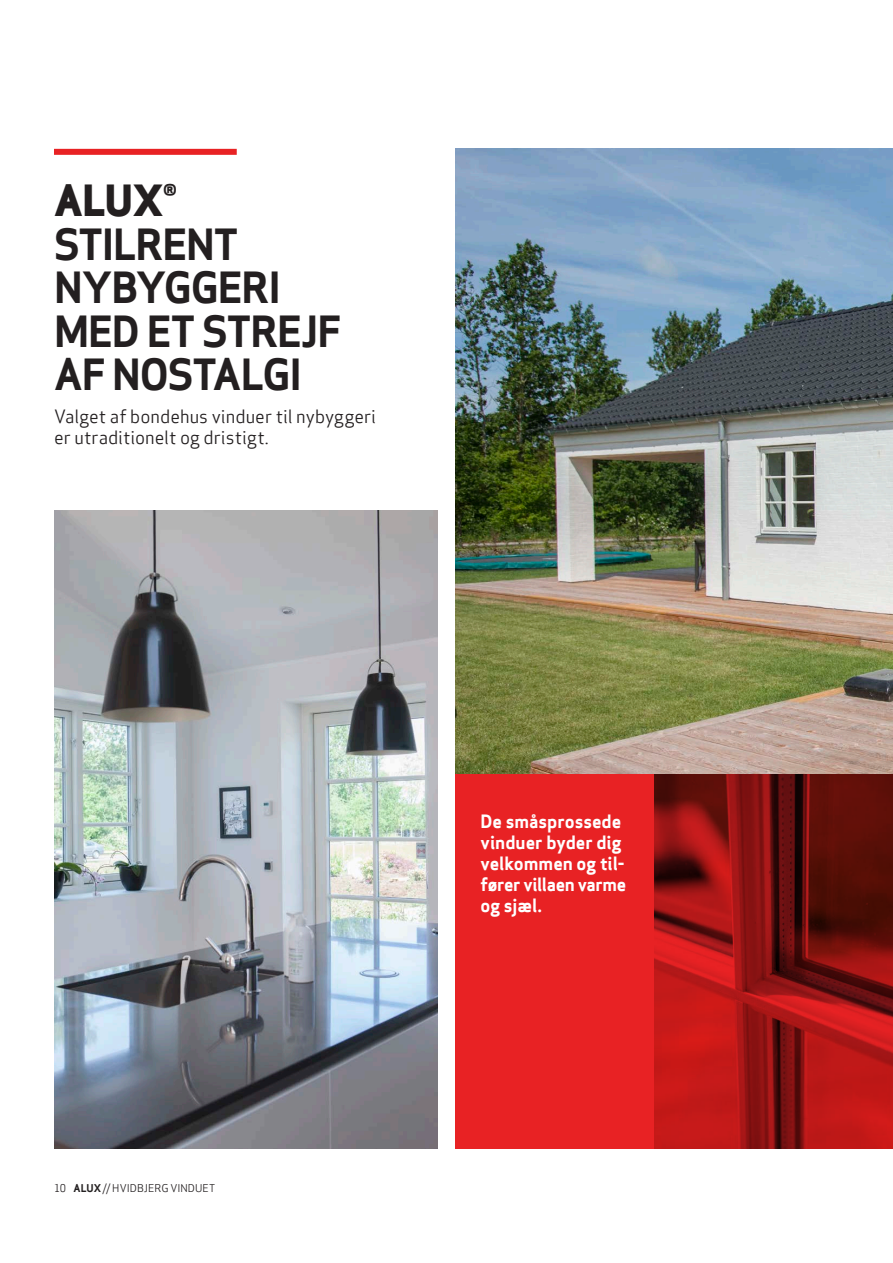
<style>
.page{position:relative;width:893px;height:1263px;background:#fff}
.page>*{position:absolute;margin:0;border:0;box-sizing:border-box;transform-origin:0 0}
.SORT_-_Overskrift{font:42px/43.5px "Apex Sans Bold T";letter-spacing:-.025em;color:#231f20}
.SORT_-_Overskrift-2{font:42px "Apex Sans Extra Bold C";color:#231f20}
.SORT_-_Manchet{font:18px/21px "Apex Sans Bold T";letter-spacing:-.005em;color:#fff}
.SORT_-_Manchet-2{font:18px "Apex Sans Book T";color:#231f20}
.t1{font:10.5px "Apex Sans Book T";color:#231f20}
.s1{font-family:"Apex Sans Bold T"}
</style>
<div class="page">
<img style="left:54px;top:510px;width:383px;height:638px">
<div style="left:54px;top:149px;width:183px;height:6px;background:#e82224"></div>
<img style="left:455px;top:149px;width:438px;height:625px">
<svg style="left:455px;top:774px;width:438px;height:374px;background:#b81a1a"></svg>
<p class="SORT_-_Overskrift-2" style="left:54px;top:173px;width:125px">ALUX®</p>
<p class="SORT_-_Overskrift" style="left:54px;top:222px;width:186px">STILRENT</p>
<p class="SORT_-_Overskrift" style="left:54px;top:266px;width:228px">NYBYGGERI</p>
<p class="SORT_-_Overskrift" style="left:54px;top:309px;width:289px">MED ET STREJF<br>AF NOSTALGI</p>
<p class="SORT_-_Manchet-2" style="left:54px;top:405px;width:324px">Valget af bondehus vinduer til nybyggeri</p>
<p class="SORT_-_Manchet-2" style="left:54px;top:426px;width:216px">er utraditionelt og dristigt.</p>
<p class="t1" style="left:54px;top:1181px;width:163px">10 <span class="s1">ALUX</span>// HVIDBJERG VINDUET</p>
<p class="SORT_-_Manchet" style="left:480px;top:811px;width:147px">De småsprossede vinduer byder dig velkommen og til&shy;fører villaen varme og sjæl.</p>
</div>
